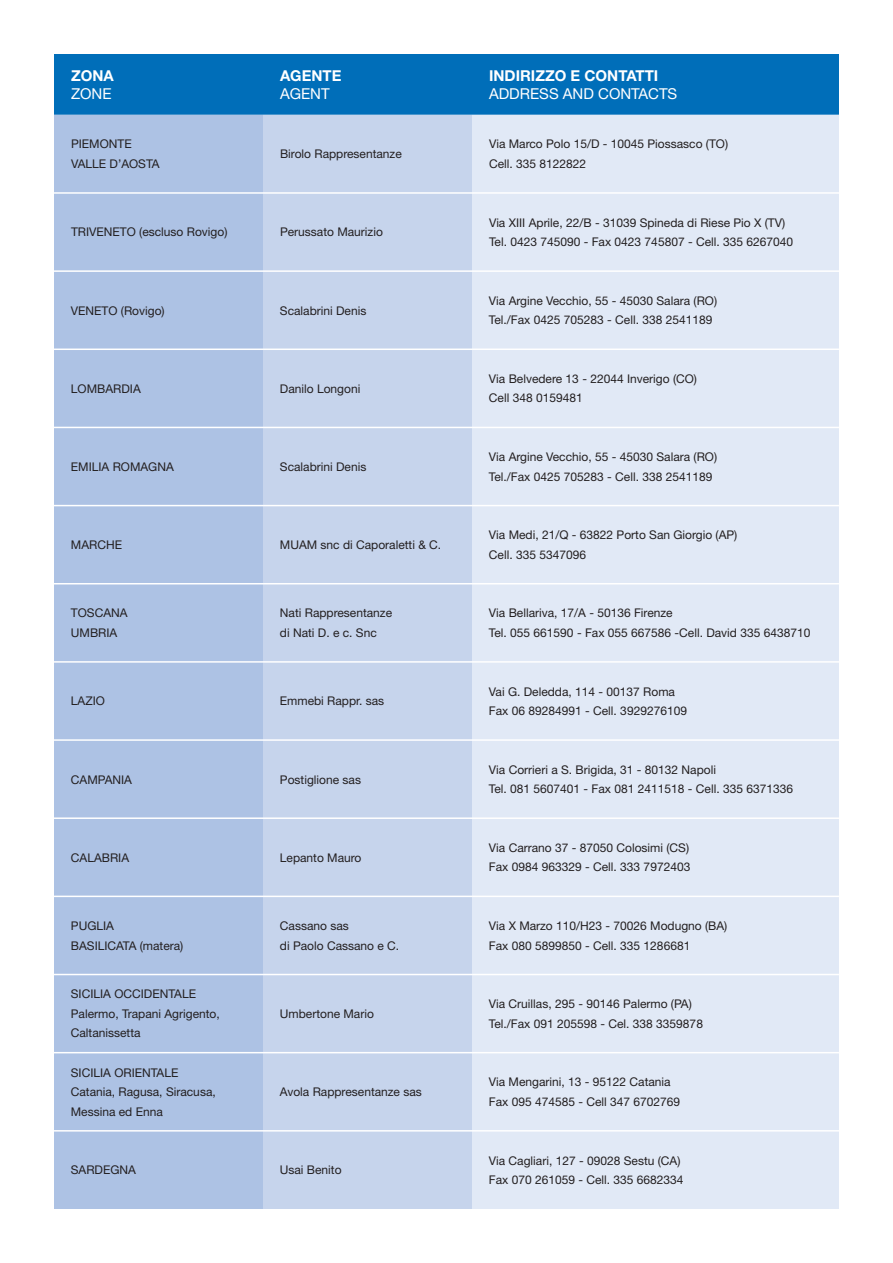
<style>
.page{position:relative;width:893px;height:1263px;background:#fff}
.page>*{position:absolute;margin:0;border:0;box-sizing:border-box;transform-origin:0 0}
.t1{font:700 15px "Helvetica Neue LT Std";color:#fff}
.t2{font:15px "Helvetica Neue LT Std";color:#fff}
.t3{font:12px/19.5px "Helvetica Neue LT Std";color:#231f20}
</style>
<div class="page">
<div style="left:54px;top:54px;width:785px;height:61px;background:#006eb9"></div>
<div style="left:54px;top:115px;width:209px;height:1094px;background:#adc2e4"></div>
<div style="left:263px;top:115px;width:209px;height:1094px;background:#c6d4ec"></div>
<div style="left:472px;top:115px;width:367px;height:1094px;background:#e1e9f6"></div>
<hr style="left:54px;top:192px;width:209px;height:2px;background:#fff">
<hr style="left:263px;top:192px;width:209px;height:2px;background:#fff">
<hr style="left:472px;top:192px;width:367px;height:2px;background:#fff">
<hr style="left:54px;top:270px;width:209px;height:2px;background:#fff">
<hr style="left:263px;top:270px;width:209px;height:2px;background:#fff">
<hr style="left:472px;top:270px;width:367px;height:2px;background:#fff">
<hr style="left:54px;top:348px;width:209px;height:2px;background:#fff">
<hr style="left:263px;top:348px;width:209px;height:2px;background:#fff">
<hr style="left:472px;top:348px;width:367px;height:2px;background:#fff">
<hr style="left:54px;top:427px;width:209px;height:1px;background:#fff">
<hr style="left:263px;top:427px;width:209px;height:1px;background:#fff">
<hr style="left:472px;top:427px;width:367px;height:1px;background:#fff">
<hr style="left:54px;top:505px;width:209px;height:1px;background:#fff">
<hr style="left:263px;top:505px;width:209px;height:1px;background:#fff">
<hr style="left:472px;top:505px;width:367px;height:1px;background:#fff">
<hr style="left:54px;top:583px;width:209px;height:1px;background:#fff">
<hr style="left:263px;top:583px;width:209px;height:1px;background:#fff">
<hr style="left:472px;top:583px;width:367px;height:1px;background:#fff">
<hr style="left:54px;top:661px;width:209px;height:2px;background:#fff">
<hr style="left:263px;top:661px;width:209px;height:2px;background:#fff">
<hr style="left:472px;top:661px;width:367px;height:2px;background:#fff">
<hr style="left:54px;top:739px;width:209px;height:2px;background:#fff">
<hr style="left:263px;top:739px;width:209px;height:2px;background:#fff">
<hr style="left:472px;top:739px;width:367px;height:2px;background:#fff">
<hr style="left:54px;top:817px;width:209px;height:2px;background:#fff">
<hr style="left:263px;top:817px;width:209px;height:2px;background:#fff">
<hr style="left:472px;top:817px;width:367px;height:2px;background:#fff">
<hr style="left:54px;top:896px;width:209px;height:1px;background:#fff">
<hr style="left:263px;top:896px;width:209px;height:1px;background:#fff">
<hr style="left:472px;top:896px;width:367px;height:1px;background:#fff">
<hr style="left:54px;top:974px;width:209px;height:1px;background:#fff">
<hr style="left:263px;top:974px;width:209px;height:1px;background:#fff">
<hr style="left:472px;top:974px;width:367px;height:1px;background:#fff">
<hr style="left:54px;top:1052px;width:209px;height:1px;background:#fff">
<hr style="left:263px;top:1052px;width:209px;height:1px;background:#fff">
<hr style="left:472px;top:1052px;width:367px;height:1px;background:#fff">
<hr style="left:54px;top:1130px;width:209px;height:1px;background:#fff">
<hr style="left:263px;top:1130px;width:209px;height:1px;background:#fff">
<hr style="left:472px;top:1130px;width:367px;height:1px;background:#fff">
<p class="t1" style="left:71px;top:66px;width:44px">ZONA</p>
<p class="t2" style="left:71px;top:84px;width:42px">ZONE</p>
<p class="t1" style="left:280px;top:66px;width:63px">AGENTE</p>
<p class="t2" style="left:280px;top:84px;width:51px">AGENT</p>
<p class="t1" style="left:489px;top:66px;width:171px">INDIRIZZO E CONTATTI</p>
<p class="t2" style="left:489px;top:84px;width:190px">ADDRESS AND CONTACTS</p>
<p class="t3" style="left:71px;top:134px;width:90px">PIEMONTE<br>VALLE D’AOSTA</p>
<p class="t3" style="left:280px;top:144px;width:123px">Birolo Rappresentanze</p>
<p class="t3" style="left:489px;top:134px;width:241px">Via Marco Polo 15/D - 10045 Piossasco (TO)<br>Cell. 335 8122822</p>
<p class="t3" style="left:71px;top:222px;width:158px">TRIVENETO (escluso Rovigo)</p>
<p class="t3" style="left:280px;top:222px;width:104px">Perussato Maurizio</p>
<p class="t3" style="left:489px;top:212px;width:306px">Via XIII Aprile, 22/B - 31039 Spineda di Riese Pio X (TV)<br>Tel. 0423 745090 - Fax 0423 745807 - Cell. 335 6267040</p>
<p class="t3" style="left:71px;top:300px;width:95px">VENETO (Rovigo)</p>
<p class="t3" style="left:280px;top:300px;width:88px">Scalabrini Denis</p>
<p class="t3" style="left:489px;top:291px;width:230px">Via Argine Vecchio, 55 - 45030 Salara (RO)<br>Tel./Fax 0425 705283 - Cell. 338 2541189</p>
<p class="t3" style="left:71px;top:378px;width:71px">LOMBARDIA</p>
<p class="t3" style="left:280px;top:378px;width:82px">Danilo Longoni</p>
<p class="t3" style="left:489px;top:369px;width:210px">Via Belvedere 13 - 22044 Inverigo (CO)<br>Cell 348 0159481</p>
<p class="t3" style="left:71px;top:457px;width:104px">EMILIA ROMAGNA</p>
<p class="t3" style="left:280px;top:457px;width:88px">Scalabrini Denis</p>
<p class="t3" style="left:489px;top:447px;width:230px">Via Argine Vecchio, 55 - 45030 Salara (RO)<br>Tel./Fax 0425 705283 - Cell. 338 2541189</p>
<p class="t3" style="left:71px;top:535px;width:53px">MARCHE</p>
<p class="t3" style="left:280px;top:535px;width:163px">MUAM snc di Caporaletti &amp; C.</p>
<p class="t3" style="left:489px;top:525px;width:250px">Via Medi, 21/Q - 63822 Porto San Giorgio (AP)<br>Cell. 335 5347096</p>
<p class="t3" style="left:71px;top:603px;width:58px">TOSCANA<br>UMBRIA</p>
<p class="t3" style="left:280px;top:603px;width:114px">Nati Rappresentanze di Nati D. e c. Snc</p>
<p class="t3" style="left:489px;top:603px;width:323px">Via Bellariva, 17/A - 50136 Firenze<br>Tel. 055 661590 - Fax 055 667586 -Cell. David 335 6438710</p>
<p class="t3" style="left:71px;top:691px;width:36px">LAZIO</p>
<p class="t3" style="left:280px;top:691px;width:106px">Emmebi Rappr. sas</p>
<p class="t3" style="left:489px;top:681px;width:200px">Vai G. Deledda, 114 - 00137 Roma<br>Fax 06 89284991 - Cell. 3929276109</p>
<p class="t3" style="left:71px;top:769px;width:63px">CAMPANIA</p>
<p class="t3" style="left:280px;top:769px;width:83px">Postiglione sas</p>
<p class="t3" style="left:489px;top:759px;width:306px">Via Corrieri a S. Brigida, 31 - 80132 Napoli<br>Tel. 081 5607401 - Fax 081 2411518 - Cell. 335 6371336</p>
<p class="t3" style="left:71px;top:847px;width:60px">CALABRIA</p>
<p class="t3" style="left:280px;top:847px;width:83px">Lepanto Mauro</p>
<p class="t3" style="left:489px;top:838px;width:203px">Via Carrano 37 - 87050 Colosimi (CS)<br>Fax 0984 963329 - Cell. 333 7972403</p>
<p class="t3" style="left:71px;top:916px;width:114px">PUGLIA<br>BASILICATA (matera)</p>
<p class="t3" style="left:280px;top:916px;width:121px">Cassano sas<br>di Paolo Cassano e C.</p>
<p class="t3" style="left:489px;top:916px;width:240px">Via X Marzo 110/H23 - 70026 Modugno (BA)<br>Fax 080 5899850 - Cell. 335 1286681</p>
<p class="t3" style="left:71px;top:984px;width:150px">SICILIA OCCIDENTALE<br>Palermo, Trapani Agrigento,<br>Caltanissetta</p>
<p class="t3" style="left:280px;top:1004px;width:96px">Umbertone Mario</p>
<p class="t3" style="left:489px;top:994px;width:216px">Via Cruillas, 295 - 90146 Palermo (PA)<br>Tel./Fax 091 205598 - Cel. 338 3359878</p>
<p class="t3" style="left:71px;top:1062px;width:146px">SICILIA ORIENTALE<br>Catania, Ragusa, Siracusa,<br>Messina ed Enna</p>
<p class="t3" style="left:280px;top:1082px;width:144px">Avola Rappresentanze sas</p>
<p class="t3" style="left:489px;top:1072px;width:193px">Via Mengarini, 13 - 95122 Catania<br>Fax 095 474585 - Cell 347 6702769</p>
<p class="t3" style="left:71px;top:1160px;width:67px">SARDEGNA</p>
<p class="t3" style="left:280px;top:1160px;width:63px">Usai Benito</p>
<p class="t3" style="left:489px;top:1150px;width:196px">Via Cagliari, 127 - 09028 Sestu (CA)<br>Fax 070 261059 - Cell. 335 6682334</p>
</div>
